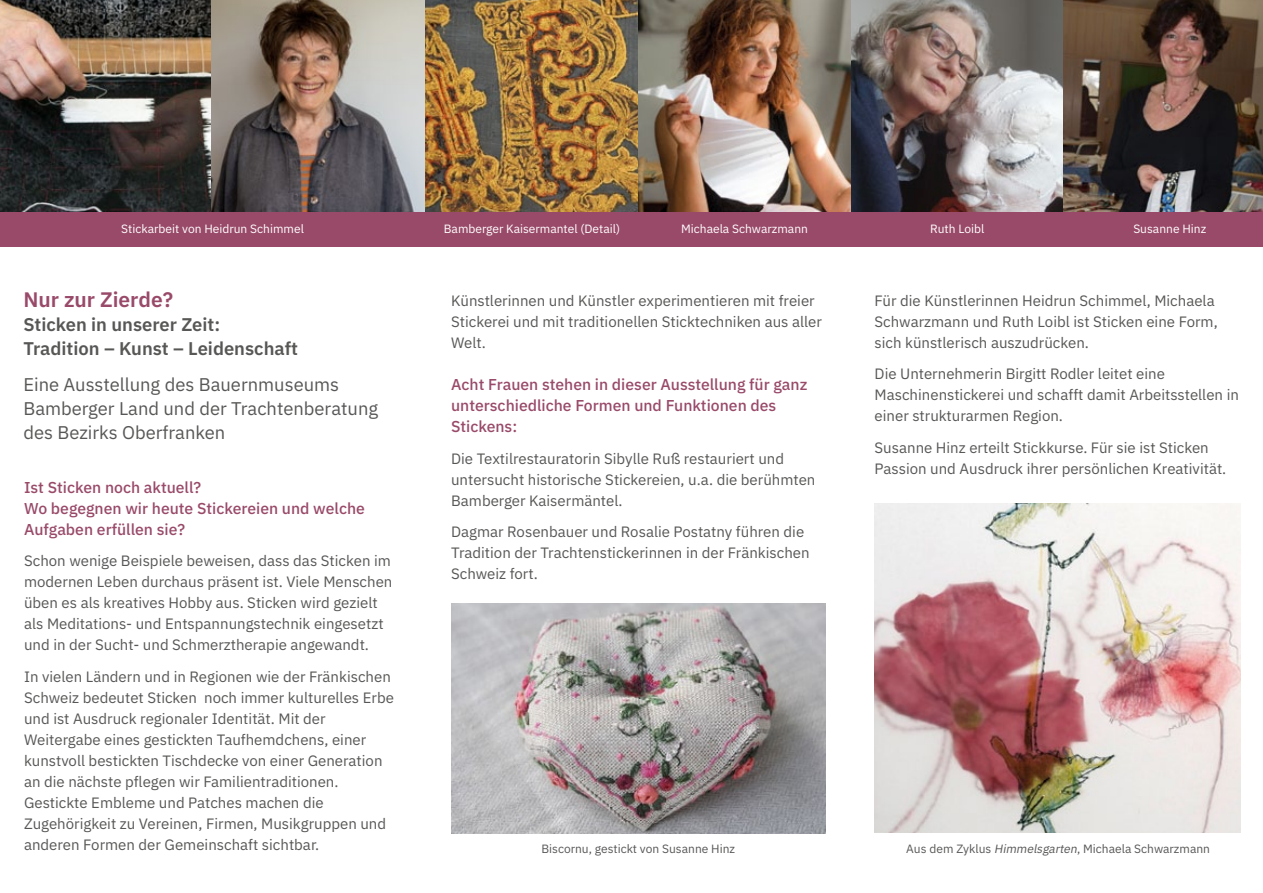
<style>
.page{position:relative;width:1263px;height:893px;background:#fff}
.page>*{position:absolute;margin:0;border:0;box-sizing:border-box;transform-origin:0 0}
.t1{font:600 21px "IBM Plex Devanagari";color:#994a69}
.t2{font:18.3px/24px "IBM Plex Devanagari";color:#575756}
.t3{font:600 18.3px/24px "IBM Plex Devanagari";color:#575756}
.t4{font:500 15.75px/21px "IBM Plex Devanagari";color:#994a69}
.t5{font:15px/21px "IBM Plex Devanagari";color:#575756}
.t6{font:12px "IBM Plex Devanagari";color:#fff}
.t7{font:12px "IBM Plex Devanagari";color:#575756}
.s1{font-style:italic}
</style>
<div class="page">
<img style="left:851px;top:0;width:212px;height:213px">
<img style="left:424px;top:0;width:427px;height:213px">
<img style="left:0;top:0;width:212px;height:213px">
<img style="left:212px;top:0;width:212px;height:213px">
<img style="left:1063px;top:0;width:200px;height:213px">
<div style="left:0;top:213px;width:1263px;height:34px;background:#994a69"></div>
<img style="left:875px;top:504px;width:366px;height:328px">
<img style="left:451px;top:604px;width:374px;height:229px">
<p class="t6" style="left:121px;top:221px;width:184px">Stickarbeit von Heidrun Schimmel</p>
<p class="t6" style="left:444px;top:221px;width:178px">Bamberger Kaisermantel (Detail)</p>
<p class="t6" style="left:681px;top:221px;width:128px">Michaela Schwarzmann</p>
<p class="t6" style="left:930px;top:221px;width:56px">Ruth Loibl</p>
<p class="t6" style="left:1133px;top:221px;width:74px">Susanne Hinz</p>
<h1 class="t1" style="left:23px;top:285px;width:151px">Nur zur Zierde?</h1>
<p class="t3" style="left:23px;top:314px;width:276px">Sticken in unserer Zeit:<br>Tradition – Kunst – Leidenschaft</p>
<p class="t2" style="left:23px;top:374px;width:356px">Eine Ausstellung des Bauernmuseums<br>Bamberger Land und der Trachtenberatung des Bezirks Oberfranken</p>
<p class="t4" style="left:24px;top:477px;width:342px">Ist Sticken noch aktuell?<br>Wo begegnen wir heute Stickereien und welche<br>Aufgaben erfüllen sie?</p>
<p class="t5" style="left:24px;top:551px;width:370px">Schon wenige Beispiele beweisen, dass das Sticken im modernen Leben durchaus präsent ist. Viele Menschen üben es als kreatives Hobby aus. Sticken wird gezielt als Meditations- und Entspannungstechnik eingesetzt und in der Sucht- und Schmerztherapie angewandt.</p>
<p class="t5" style="left:24px;top:667px;width:371px">In vielen Ländern und in Regionen wie der Fränkischen Schweiz bedeutet Sticken noch immer kulturelles Erbe und ist Ausdruck regionaler Identität. Mit der Weitergabe eines gestickten Taufhemdchens, einer kunstvoll bestickten Tischdecke von einer Generation an die nächste pflegen wir Familientraditionen.<br>Gestickte Embleme und Patches machen die Zugehörigkeit zu Vereinen, Firmen, Musikgruppen und anderen Formen der Gemeinschaft sichtbar.</p>
<p class="t5" style="left:451px;top:291px;width:372px">Künstlerinnen und Künstler experimentieren mit freier<br>Stickerei und mit traditionellen Sticktechniken aus aller<br>Welt.</p>
<p class="t4" style="left:451px;top:375px;width:358px">Acht Frauen stehen in dieser Ausstellung für ganz unterschiedliche Formen und Funktionen des<br>Stickens:</p>
<p class="t5" style="left:451px;top:449px;width:366px">Die Textilrestauratorin Sibylle Ruß restauriert und untersucht historische Stickereien, u.a. die berühmten<br>Bamberger Kaisermäntel.</p>
<p class="t5" style="left:451px;top:522px;width:360px">Dagmar Rosenbauer und Rosalie Postatny führen die<br>Tradition der Trachtenstickerinnen in der Fränkischen<br>Schweiz fort.</p>
<p class="t5" style="left:874px;top:291px;width:345px">Für die Künstlerinnen Heidrun Schimmel, Michaela<br>Schwarzmann und Ruth Loibl ist Sticken eine Form, sich künstlerisch auszudrücken.</p>
<p class="t5" style="left:874px;top:364px;width:366px">Die Unternehmerin Birgitt Rodler leitet eine<br>Maschinenstickerei und schafft damit Arbeitsstellen in einer strukturarmen Region.</p>
<p class="t5" style="left:874px;top:438px;width:353px">Susanne Hinz erteilt Stickkurse. Für sie ist Sticken<br>Passion und Ausdruck ihrer persönlichen Kreativität.</p>
<p class="t7" style="left:541px;top:840px;width:195px">Biscornu, gestickt von Susanne Hinz</p>
<p class="t7" style="left:906px;top:840px;width:305px">Aus dem Zyklus <span class="s1">Himmelsgarten</span>, Michaela Schwarzmann</p>
</div>
